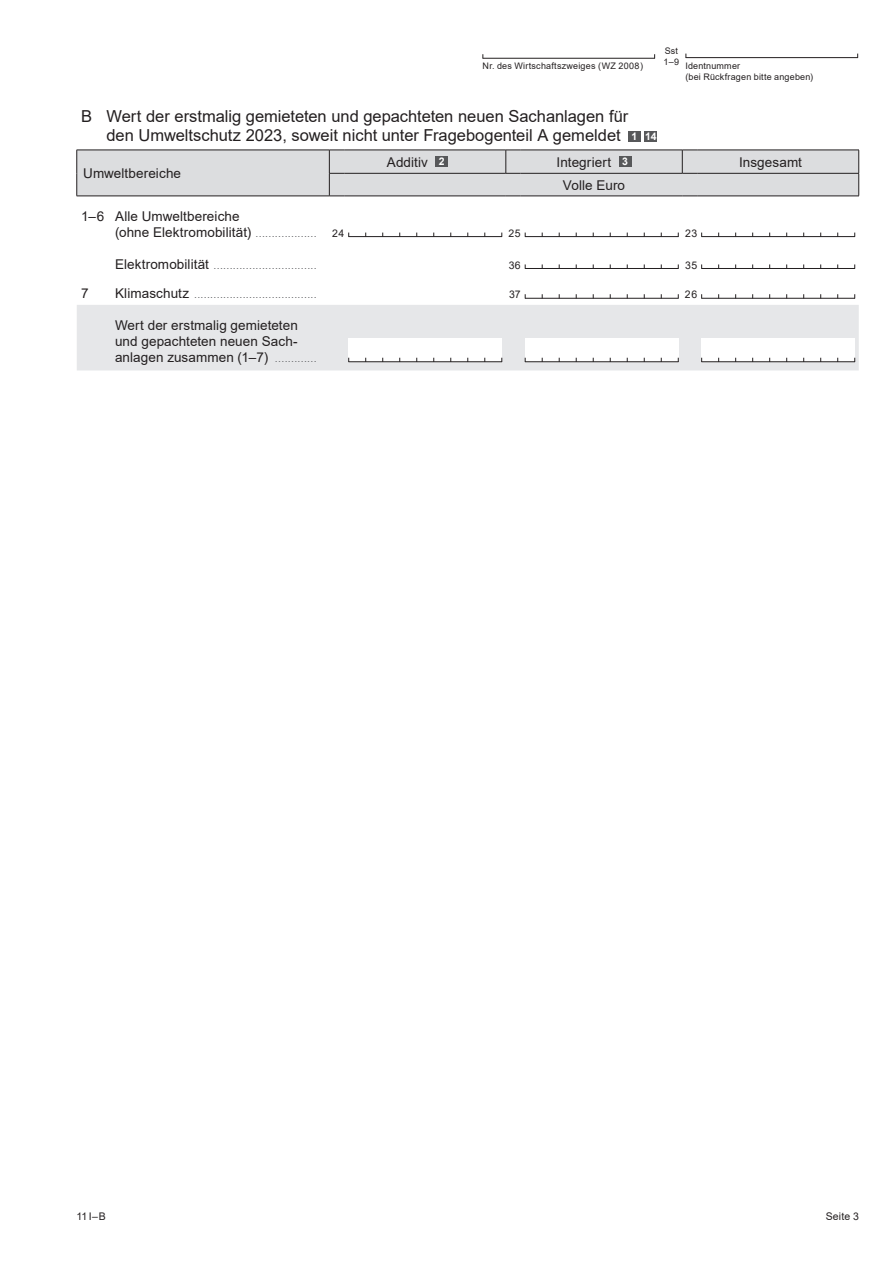
<style>
.page{position:relative;width:893px;height:1263px;background:#fff}
.page>*{position:absolute;margin:0;border:0;box-sizing:border-box;transform-origin:0 0}
.t1{font:16.5px/19.8px "Arial";color:#231f20}
.t2{font:13.5px/16.2px "Arial";letter-spacing:.005em;color:#231f20}
.t3{font:10.5px "Arial";color:#6c6d70}
.t4{font:10.5px "Arial";letter-spacing:.025em;color:#231f20}
.t5{font:9px/10.8px "Arial";letter-spacing:.02em;color:#231f20}
.s1{font-weight:700;font-size:10.5px;color:#fff}
.s2{font-size:10.5px;color:#6c6d70}
.s3{font-size:13.5px;color:#231f20}
</style>
<div class="page">
<hr style="left:483px;top:58px;width:172px;height:1px;background:#231f20">
<div style="left:77px;top:305px;width:782px;height:65px;background:#e6e7e9"></div>
<svg style="left:77px;top:150px;width:782px;height:47px;background:#d3d4d6"></svg>
<hr style="left:521px;top:196px;width:161px;height:1px;background:#231f20">
<svg style="left:682px;top:196px;width:15px;height:1px"></svg>
<hr style="left:697px;top:196px;width:162px;height:1px;background:#231f20">
<div style="left:628px;top:131px;width:13px;height:10px;background:#57585a"></div>
<div style="left:645px;top:131px;width:12px;height:10px;background:#57585a"></div>
<div style="left:435px;top:156px;width:13px;height:11px;background:#57585a"></div>
<div style="left:619px;top:156px;width:12px;height:11px;background:#57585a"></div>
<hr style="left:348px;top:236px;width:154px;height:1px;background:#231f20">
<hr style="left:525px;top:236px;width:153px;height:1px;background:#231f20">
<hr style="left:701px;top:236px;width:154px;height:1px;background:#231f20">
<hr style="left:525px;top:268px;width:153px;height:1px;background:#231f20">
<hr style="left:701px;top:268px;width:154px;height:1px;background:#231f20">
<hr style="left:525px;top:298px;width:153px;height:1px;background:#231f20">
<hr style="left:701px;top:298px;width:154px;height:1px;background:#231f20">
<div style="left:349px;top:339px;width:153px;height:23px;background:#fff"></div>
<hr style="left:348px;top:361px;width:154px;height:1px;background:#231f20">
<div style="left:525px;top:339px;width:153px;height:23px;background:#fff"></div>
<hr style="left:525px;top:361px;width:153px;height:1px;background:#231f20">
<div style="left:702px;top:339px;width:153px;height:23px;background:#fff"></div>
<hr style="left:701px;top:361px;width:154px;height:1px;background:#231f20">
<hr style="left:686px;top:57px;width:172px;height:1px;background:#231f20">
<p class="t5" style="left:663px;top:45px;width:17px">Sst<br>1–9</p>
<p class="t5" style="left:483px;top:61px;width:162px">Nr. des Wirtschaftszweiges ( WZ 2008 )</p>
<p class="t1" style="left:107px;top:106px;width:552px;text-indent:-26px">B Wert der erstmalig gemieteten und gepachteten neuen Sachanlagen für den Umweltschutz 2023, soweit nicht unter Fragebogenteil A gemeldet <span class="s1">1 14</span></p>
<p class="t2" style="left:83px;top:165px;width:99px">Umweltbereiche</p>
<p class="t5" style="left:685px;top:61px;width:129px">Identnummer<br>(bei Rückfragen bitte angeben)</p>
<p class="t2" style="left:387px;top:154px;width:59px">Additiv <span class="s1">2</span></p>
<p class="t2" style="left:557px;top:154px;width:73px">Integriert <span class="s1">3</span></p>
<p class="t2" style="left:739px;top:154px;width:64px">Insgesamt</p>
<p class="t2" style="left:563px;top:177px;width:64px">Volle Euro</p>
<p class="t2" style="left:115px;top:208px;width:203px;text-indent:-34px">1–6 Alle Umweltbereiche<br>(ohne Elektromobilität) <span class="s2">...................</span></p>
<p class="t4" style="left:332px;top:226px;width:14px">24</p>
<p class="t4" style="left:509px;top:226px;width:14px">25</p>
<p class="t4" style="left:685px;top:226px;width:14px">23</p>
<p class="t3" style="left:115px;top:258px;width:203px"><span class="s3">Elektromobilität</span> ................................</p>
<p class="t4" style="left:509px;top:258px;width:13px">36</p>
<p class="t4" style="left:685px;top:258px;width:13px">35</p>
<p class="t2" style="left:81px;top:286px;width:9px">7</p>
<p class="t3" style="left:115px;top:288px;width:203px"><span class="s3">Klimaschutz</span> ......................................</p>
<p class="t4" style="left:509px;top:288px;width:13px">37</p>
<p class="t4" style="left:685px;top:288px;width:14px">26</p>
<p class="t2" style="left:115px;top:317px;width:203px">Wert der erstmalig gemieteten und gepachteten neuen Sach&shy;anlagen zusammen (1–7) <span class="s2">.............</span></p>
<p class="t4" style="left:77px;top:1209px;width:31px">11I–B</p>
<p class="t4" style="left:826px;top:1209px;width:35px">Seite 3</p>
</div>
